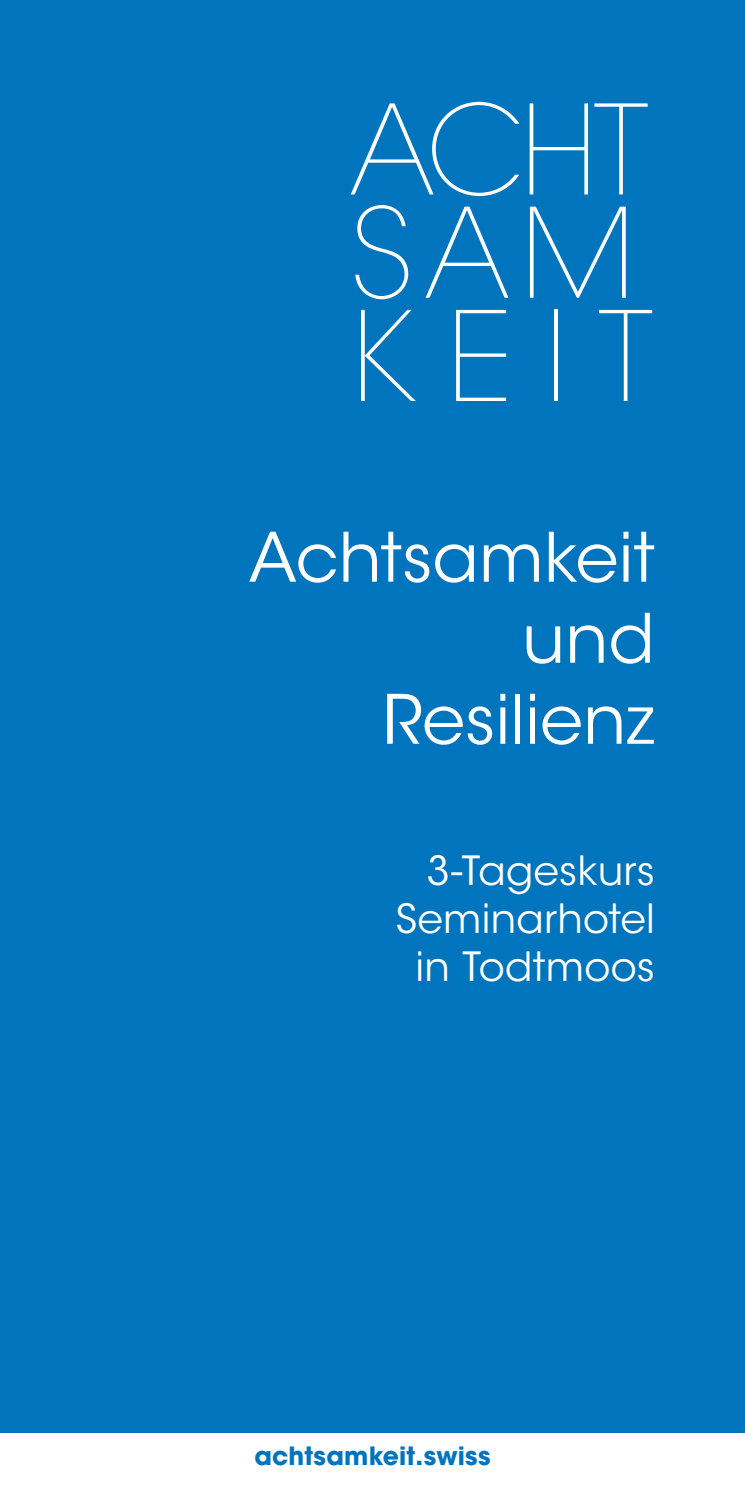
<style>
.page{position:relative;width:745px;height:1489px;background:#fff}
.page>*{position:absolute;margin:0;border:0;box-sizing:border-box;transform-origin:0 0}
.t1{font:200 123px/103.2px "ITC Avant Garde Std";letter-spacing:.09em;color:#fff}
.t2{font:67.5px/81px "ITC Avant Garde Std";color:#fff;text-align:right}
.t3{font:40px/48px "ITC Avant Garde Std";letter-spacing:.005em;color:#fff;text-align:right}
.t4{font:700 25px "ITC Avant Garde Std";letter-spacing:.01em;color:#0074bc}
</style>
<div class="page">
<div style="left:0;top:0;width:744px;height:1431px;background:#0074bc"></div>
<h1 class="t1" style="left:349px;top:101px;width:304px">ACHT<br>SAM<br>KEIT</h1>
<h2 class="t2" style="left:248px;top:517px;width:407px">Achtsamkeit und<br>Resilienz</h2>
<p class="t3" style="left:395px;top:846px;width:260px">3-Tageskurs<br>Seminarhotel in Todtmoos</p>
<p class="t4" style="left:254px;top:1439px;width:237px">achtsamkeit.swiss</p>
</div>
